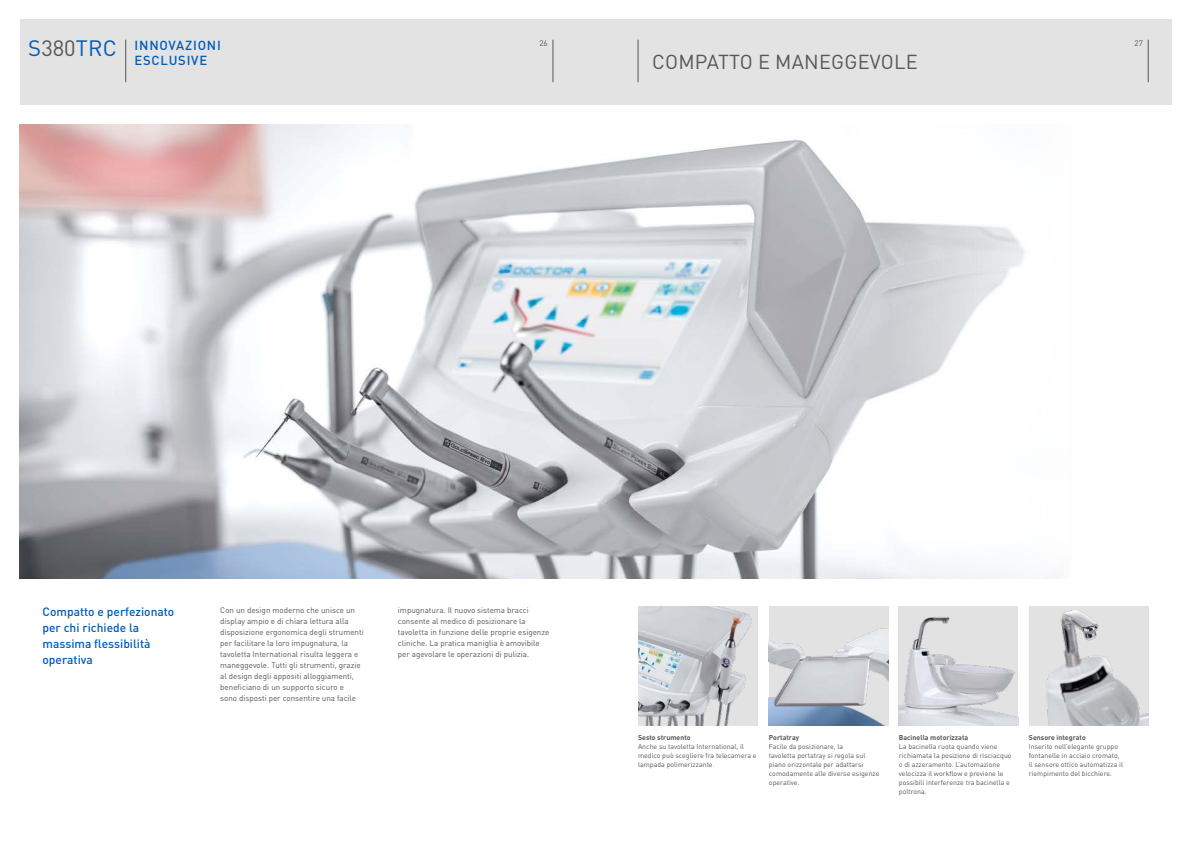
<style>
.page{position:relative;width:1191px;height:842px;background:#fff}
.page>*{position:absolute;margin:0;border:0;box-sizing:border-box;transform-origin:0 0}
.t1{font:22px "DIN Pro";letter-spacing:.005em;color:#005cb9}
._01_titolo{font:20px "DIN Pro";letter-spacing:.01em;color:#575756}
.t2{font:500 13px "DIN Pro";letter-spacing:.06em;color:#005cb9}
._02_sottotitolo{font:500 12px/16px "DIN Pro";color:#005cb9}
._03_corpo_testo{font:8px/11px "DIN Pro";color:#575756}
._05_corpo_testo_box{font:7px/9px "DIN Pro";color:#575756}
._04_titolo_box{font:700 7px "DIN Pro";color:#575756}
.s1{color:#575756}
</style>
<div class="page">
<div style="left:20px;top:20px;width:1151px;height:85px;background:#e3e3e3"></div>
<hr style="left:125px;top:40px;width:1px;height:42px;background:#575756">
<hr style="left:553px;top:40px;width:1px;height:42px;background:#575756">
<hr style="left:1148px;top:40px;width:1px;height:42px;background:#575756">
<hr style="left:638px;top:40px;width:1px;height:42px;background:#575756">
<img style="left:899px;top:607px;width:119px;height:119px">
<img style="left:1029px;top:607px;width:119px;height:119px">
<img style="left:20px;top:125px;width:1035px;height:453px">
<img style="left:638px;top:607px;width:119px;height:119px">
<img style="left:769px;top:607px;width:119px;height:119px">
<h1 class="t1" style="left:28px;top:33px;width:90px">S<span class="s1">380</span>TRC</h1>
<p class="_03_corpo_testo" style="left:539px;top:37px;width:10px">26</p>
<p class="_03_corpo_testo" style="left:1134px;top:37px;width:10px">27</p>
<p class="_01_titolo" style="left:652px;top:48px;width:267px">COMPATTO E MANEGGEVOLE</p>
<p class="t2" style="left:135px;top:36px;width:88px">INNOVAZIONI</p>
<p class="t2" style="left:135px;top:52px;width:74px">ESCLUSIVE</p>
<p class="_02_sottotitolo" style="left:43px;top:603px;width:133px">Compatto e perfezionato per chi richiede la massima flessibilità operativa</p>
<p class="_03_corpo_testo" style="left:220px;top:604px;width:145px">Con un design moderno che unisce un display ampio e di chiara lettura alla disposizione ergonomica degli strumenti per facilitare la loro impugnatura, la tavoletta International risulta leggera e maneggevole. Tutti gli strumenti, grazie al design degli appositi alloggiamenti, beneficiano di un supporto sicuro e<br>sono disposti per consentire una facile</p>
<p class="_03_corpo_testo" style="left:398px;top:604px;width:153px">impugnatura. Il nuovo sistema bracci consente al medico di posizionare la tavoletta in funzione delle proprie esigenze cliniche. La pratica maniglia è amovibile per agevolare le operazioni di pulizia.</p>
<p class="_04_titolo_box" style="left:638px;top:732px;width:54px">Sesto strumento</p>
<p class="_05_corpo_testo_box" style="left:638px;top:741px;width:120px">Anche su tavoletta International, il medico può scegliere fra telecamera e lampada polimerizzante.</p>
<p class="_04_titolo_box" style="left:769px;top:732px;width:32px">Portatray</p>
<p class="_05_corpo_testo_box" style="left:769px;top:741px;width:112px">Facile da posizionare, la<br>tavoletta portatray si regola sul piano orizzontale per adattarsi comodamente alle diverse esigenze operative.</p>
<p class="_04_titolo_box" style="left:899px;top:732px;width:71px">Bacinella motorizzata</p>
<p class="_05_corpo_testo_box" style="left:899px;top:741px;width:114px">La bacinella ruota quando viene richiamata la posizione di risciacquo o di azzeramento. L’automazione velocizza il workflow e previene le possibili interferenze tra bacinella e poltrona.</p>
<p class="_04_titolo_box" style="left:1028px;top:732px;width:58px">Sensore integrato</p>
<p class="_05_corpo_testo_box" style="left:1028px;top:741px;width:96px">Inserito nell’elegante gruppo fontanelle in acciaio cromato, il sensore ottico automatizza il riempimento del bicchiere.</p>
</div>
